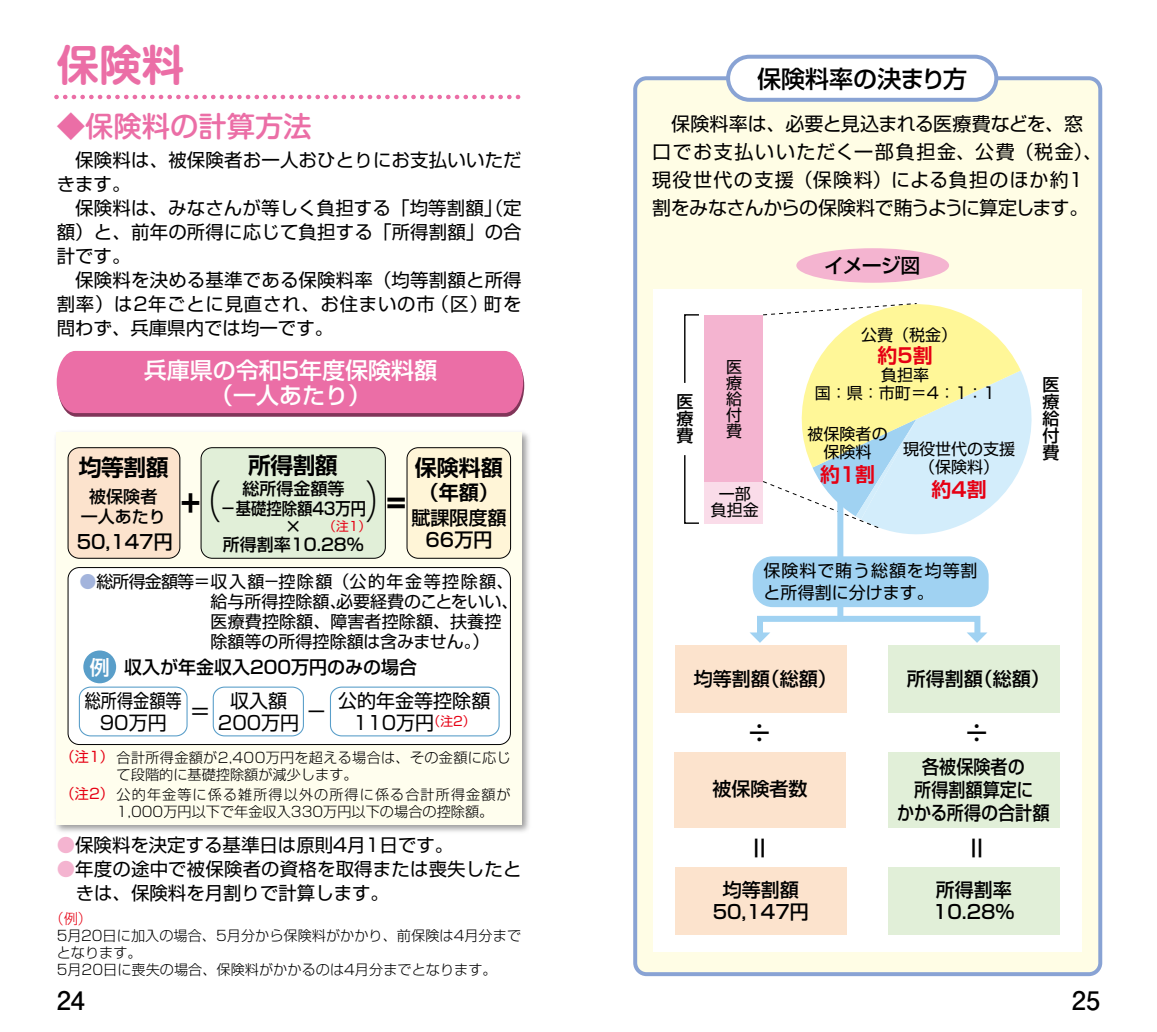
<style>
.page{position:relative;width:1157px;height:1032px;background:#fff}
.page>*{position:absolute;margin:0;border:0;box-sizing:border-box;transform-origin:0 0}
.t1{font:700 42.6px "Shin M Go Pro De";color:#eb6ea6}
.t2{font:500 28.4px "Shin M Go Pro";color:#eb6ea6}
.t3{font:500 26px "Shin Go Pro";color:#000}
.t4{font:700 25.6px "Futo Go B101 Pro";color:#000}
.t5{font:900 25.6px "Shin Go Pro";color:#000;scale:.9 1}
.t6{font:500 24px "Shin Go Pro";color:#000}
.t7{font:500 23px/25.6px "Shin Go Pro";color:#fff;text-align:center}
.t8{font:700 22.8px "Shin Go Pro De";letter-spacing:-.025em;color:#000}
.t9{font:700 22px "Shin Go Pro De";color:#000}
.t10{font:22px "Shin Go Pro";color:#000}
.t11{font:700 20px "Shin Go Pro De";color:#e60013}
.t12{font:500 20px "Shin Go Pro";letter-spacing:-.05em;color:#000}
.t13{font:700 20px "Shin Go Pro De";color:#000}
.t14{font:500 20px "Shin Go Pro";color:#fff}
.t15{font:19px/28px "Shin Go Pro";color:#000}
.t16{font:500 19px/22px "Shin Go Pro";color:#000;text-align:center}
.t17{font:500 19px/23px "Shin Go Pro";color:#000;text-align:center;scale:.9 1}
.t18{font:19px/22px "Shin Go Pro";color:#000;text-align:center;scale:.85 1}
.t19{font:18.4px/24.2px "Shin Go Pro";letter-spacing:.01em;color:#000}
.t20{font:500 18px "Shin Go Pro";color:#000}
.t21{font:17px/19.8px "Shin Go Pro";color:#000}
.t22{font:500 17px/17px "Shin Go Pro";color:#000;text-align:center}
.t23{font:17px/22px "Shin Go Pro";letter-spacing:.055em;color:#000}
.t24{font:16px/16px "Shin Go Pro";color:#000;text-align:center}
.t25{font:300 14.2px/17px "Shin Go Pro";color:#000}
.t26{font:300 14.2px/17px "Shin Go Pro";letter-spacing:.02em;color:#000}
.t27{font:300 14.2px "Shin Go Pro";letter-spacing:.07em;color:#000}
.t28{font:300 14.2px "Shin Go Pro";color:#e60013}
.t29{font:12.8px "Shin Go Pro";color:#e60013}
.s1{font-family:"Shin M Go Pro De";font-weight:700}
.s2{color:#a3b4dc}
.s3{font-weight:400;color:#e60013}
.s4{color:#f4b4d0}
</style>
<div class="page">
<div style="left:635px;top:78px;width:465px;height:896px;background:#fffde5;border-radius:11px"></div>
<div style="left:633px;top:76px;width:469px;height:900px;border:4px solid #89a3d4;border-radius:11px"></div>
<img style="left:56px;top:432px;width:473px;height:400px">
<div style="left:57px;top:433px;width:465px;height:392px;background:#fffeee"></div>
<div style="left:407px;top:448px;width:103px;height:110px;background:#fff5d7;border-radius:11px"></div>
<div style="left:407px;top:447px;width:104px;height:111px;border:1px solid #000;border-radius:11px"></div>
<div style="left:68px;top:448px;width:112px;height:110px;background:#fce3cd;border-radius:11px"></div>
<div style="left:68px;top:447px;width:112px;height:111px;border:1px solid #000;border-radius:11px"></div>
<svg style="left:57px;top:351px;width:467px;height:66px;background:#e56da3"></svg>
<div style="left:68px;top:567px;width:442px;height:177px;background:#fff;border-radius:11px"></div>
<div style="left:68px;top:567px;width:443px;height:178px;border:1px solid #000;border-radius:11px"></div>
<div style="left:213px;top:686px;width:91px;height:50px;border:1px solid #599ec9;border-radius:11px"></div>
<div style="left:330px;top:686px;width:169px;height:50px;border:1px solid #599ec9;border-radius:11px"></div>
<div style="left:728px;top:57px;width:268px;height:43px;background:#fff;border-radius:22px"></div>
<div style="left:726px;top:55px;width:272px;height:47px;border:4px solid #89a3d4;border-radius:22px"></div>
<svg style="left:56px;top:95px;width:465px;height:4px"></svg>
<div style="left:201px;top:448px;width:184px;height:110px;background:#e1efd8;border-radius:11px"></div>
<div style="left:201px;top:447px;width:184px;height:111px;border:1px solid #000;border-radius:11px"></div>
<div style="left:79px;top:686px;width:109px;height:50px;border:1px solid #599ec9;border-radius:11px"></div>
<div style="left:653px;top:290px;width:428px;height:662px;background:#fff"></div>
<div style="left:704px;top:315px;width:59px;height:208px;background:#fadce9"></div>
<svg style="left:684px;top:314px;width:15px;height:69px"></svg>
<svg style="left:684px;top:455px;width:15px;height:69px"></svg>
<div style="left:675px;top:645px;width:171px;height:67px;background:#fce3cd"></div>
<div style="left:888px;top:645px;width:171px;height:67px;background:#e1efd8"></div>
<div style="left:757px;top:616px;width:223px;height:23px;border:6px solid #a0d2f2"></div>
<svg style="left:750px;top:632px;width:20px;height:11px"></svg>
<svg style="left:966px;top:632px;width:21px;height:11px"></svg>
<div style="left:888px;top:752px;width:171px;height:75px;background:#e1efd8"></div>
<div style="left:674px;top:752px;width:171px;height:75px;background:#fce3cd"></div>
<div style="left:675px;top:867px;width:171px;height:67px;background:#fce3cd"></div>
<div style="left:888px;top:867px;width:171px;height:67px;background:#e1efd8"></div>
<div style="left:796px;top:248px;width:153px;height:35px;background:#f4b4d0;border-radius:50%"></div>
<div style="left:704px;top:315px;width:59px;height:166px;background:#f4b4d0"></div>
<svg style="left:762px;top:289px;width:285px;height:250px"></svg>
<div style="left:837px;top:474px;width:6px;height:147px;background:#a0d2f2"></div>
<div style="left:752px;top:556px;width:236px;height:51px;background:#a0d2f2;border-radius:20px"></div>
<div style="left:84px;top:651px;width:31px;height:31px;background:#599ec9;border-radius:50%"></div>
<div style="left:83px;top:650px;width:33px;height:33px;border:2px solid #599ec9;border-radius:50%"></div>
<h1 class="t1" style="left:57px;top:30px;width:129px">保険料</h1>
<h2 class="t2" style="left:57px;top:103px;width:257px"><span class="s1">◆</span>保険料の計算方法</h2>
<p class="t19" style="left:57px;top:145px;width:466px">　保険料は、被保険者お一人おひとりにお支払いいただきます。<br>　保険料は、みなさんが等しく負担する「均等割額」（定額）と、前年の所得に応じて負担する「所得割額」の合計です。<br>　保険料を決める基準である保険料率（均等割額と所得割率）は2年ごとに見直され、お住まいの市（区）町を問わず、兵庫県内では均一です。</p>
<p class="t7" style="left:144px;top:355px;width:295px">兵庫県の令和5年度保険料額（一人あたり）</p>
<p class="t8" style="left:79px;top:449px;width:91px">均等割額</p>
<p class="t22" style="left:81px;top:484px;width:87px;line-height:20px">被保険者一人あたり</p>
<p class="t16" style="left:77px;top:528px;width:98px">50,147円</p>
<p class="t8" style="left:248px;top:447px;width:91px">所得割額</p>
<p class="t22" style="left:220px;top:476px;width:147px;line-height:20px">総所得金額等<br>－基礎控除額43万円</p>
<p class="t22" style="left:223px;top:515px;width:143px;line-height:18px">×<br>所得割率10.28%</p>
<p class="t9" style="left:415px;top:450px;width:89px">保険料額</p>
<p class="t13" style="left:419px;top:476px;width:81px">（年額）</p>
<p class="t16" style="left:411px;top:504px;width:96px">賦課限度額<br>66万円</p>
<h3 class="t5" style="left:179px;top:483px;width:27px">＋</h3>
<h3 class="t5" style="left:385px;top:483px;width:27px">＝</h3>
<p class="t29" style="left:323px;top:516px;width:49px">（注1）</p>
<p class="t21" style="left:210px;top:570px;width:309px;text-indent:-131px"><span class="s2">●</span>総所得金額等＝収入額－控除額（公的年金等控除額、給与所得控除額、必要経費のことをいい、医療費控除額、障害者控除額、扶養控除額等の所得控除額は含みません。）</p>
<p class="t14" style="left:90px;top:651px;width:21px">例</p>
<p class="t20" style="left:124px;top:653px;width:294px">収入が年金収入200万円のみの場合</p>
<p class="t18" style="left:85px;top:687px;width:115px">総所得金額等<br>90万円</p>
<p class="t10" style="left:189px;top:694px;width:23px">＝</p>
<p class="t15" style="left:338px;top:684px;width:153px">公的年金等控除額</p>
<p class="t15" style="left:218px;top:687px;width:259px;line-height:22px;text-indent:12px">収入額<br>200万円<sup>－</sup> 110万円<sup>（注2）</sup></p>
<p class="t26" style="left:117px;top:747px;width:396px;text-indent:-56px"><span class="s3">（注1）</span>合計所得金額が2,400万円を超える場合は、その金額に応じて段階的に基礎控除額が減少します。</p>
<p class="t27" style="left:61px;top:782px;width:452px"><span class="s3">（注2）</span>公的年金等に係る雑所得以外の所得に係る合計所得金額が</p>
<p class="t25" style="left:117px;top:801px;width:378px">1,000万円以下で年金収入330万円以下の場合の控除額。</p>
<p class="t19" style="left:57px;top:830px;width:398px"><span class="s4">●</span>保険料を決定する基準日は原則4月1日です。</p>
<p class="t19" style="left:76px;top:854px;width:447px;text-indent:-19px"><span class="s4">●</span>年度の途中で被保険者の資格を取得または喪失したときは、保険料を月割りで計算します。</p>
<p class="t28" style="left:50px;top:907px;width:44px">（例）</p>
<p class="t25" style="left:57px;top:925px;width:466px">5月20日に加入の場合、5月分から保険料がかかり、前保険は4月分までとなります。<br>5月20日に喪失の場合、保険料がかかるのは4月分までとなります。</p>
<h3 class="t6" style="left:757px;top:59px;width:211px">保険料率の決まり方</h3>
<p class="t15" style="left:652px;top:107px;width:451px">　保険料率は、必要と見込まれる医療費などを、窓口でお支払いいただく一部負担金、公費（税金）、現役世代の支援（保険料）による負担のほか約1割をみなさんからの保険料で賄うように算定します。</p>
<p class="t12" style="left:824px;top:249px;width:98px">イメージ図</p>
<p class="t22" style="left:676px;top:391px;width:18px;text-align:justify">医療費</p>
<p class="t24" style="left:726px;top:357px;width:17px;text-align:justify">医療給付費</p>
<p class="t24" style="left:711px;top:484px;width:49px">一部負担金</p>
<p class="t24" style="left:861px;top:325px;width:89px">公費（税金)</p>
<p class="t11" style="left:877px;top:339px;width:57px">約5割</p>
<p class="t24" style="left:815px;top:364px;width:182px;line-height:18px">負担率<br>国：県：市町＝4：1：1</p>
<p class="t24" style="left:807px;top:423px;width:81px;line-height:18px">被保険者の保険料</p>
<p class="t11" style="left:820px;top:458px;width:57px">約1割</p>
<p class="t24" style="left:903px;top:438px;width:113px;line-height:18px">現役世代の支援（保険料）</p>
<p class="t11" style="left:931px;top:473px;width:57px">約4割</p>
<p class="t23" style="left:763px;top:558px;width:215px">保険料で賄う総額を均等割と所得割に分けます。</p>
<p class="t22" style="left:1042px;top:374px;width:18px;text-align:justify">医療給付費</p>
<p class="t16" style="left:694px;top:665px;width:144px">均等割額（総額）</p>
<p class="t16" style="left:906px;top:665px;width:144px">所得割額（総額）</p>
<h3 class="t3" style="left:746px;top:711px;width:27px">÷</h3>
<h3 class="t3" style="left:964px;top:711px;width:27px">÷</h3>
<p class="t16" style="left:712px;top:776px;width:96px">被保険者数</p>
<p class="t17" style="left:897px;top:753px;width:171px">各被保険者の<br>所得割額算定に<br>かかる所得の合計額</p>
<h3 class="t3" style="left:738px;top:861px;width:27px;rotate:-90deg">＝</h3>
<h3 class="t3" style="left:956px;top:861px;width:27px;rotate:-90deg">＝</h3>
<p class="t16" style="left:712px;top:876px;width:98px">均等割額<br>50,147円</p>
<p class="t16" style="left:933px;top:877px;width:83px;text-align:left">所得割率<br>10.28％</p>
<h3 class="t4" style="left:57px;top:980px;width:30px">24</h3>
<h3 class="t4" style="left:1071px;top:980px;width:30px">25</h3>
</div>
